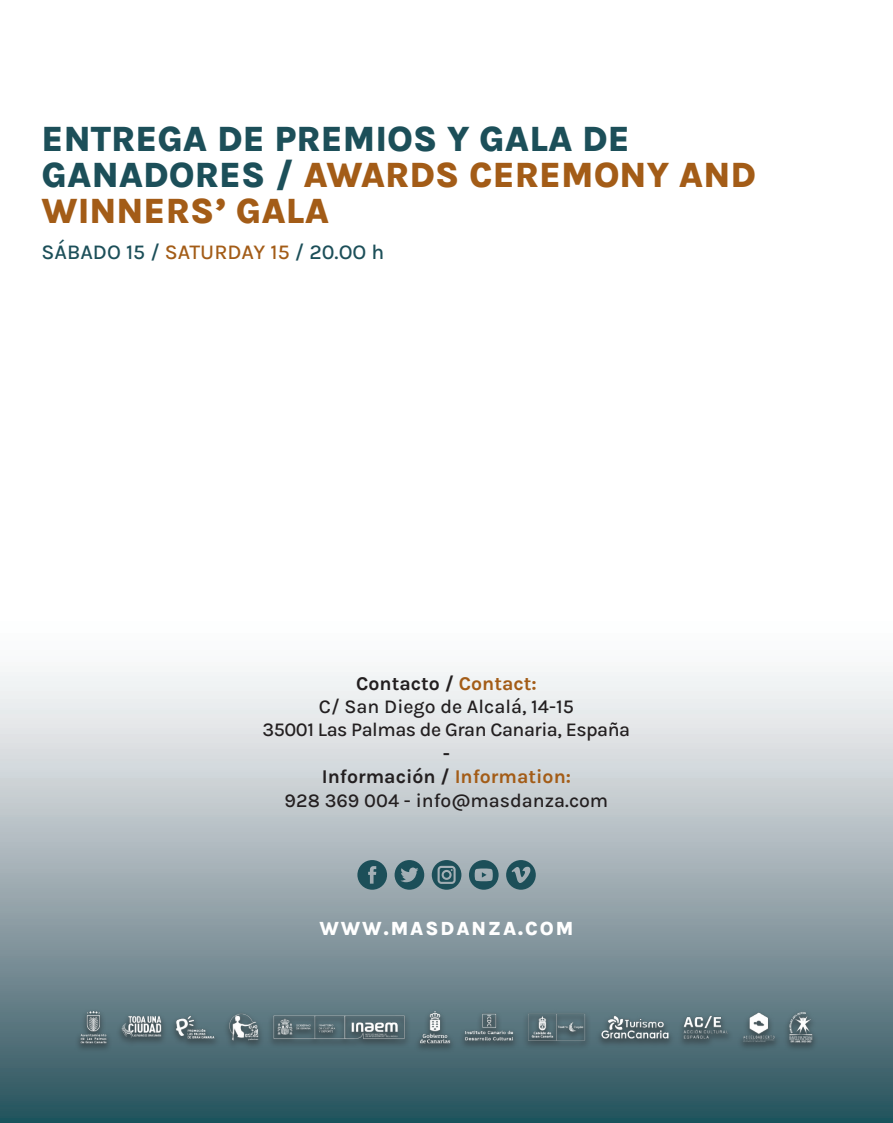
<style>
.page{position:relative;width:893px;height:1123px;background:#fff}
.page>*{position:absolute;margin:0;border:0;box-sizing:border-box;transform-origin:0 0}
.t1{font:800 36px/36px "Karla";color:#1c4f59}
.t2{font:500 21px "Karla";color:#1c4f59}
.t3{font:500 19.5px/23.4px "Karla";letter-spacing:-.025em;color:#231f20;text-align:center}
.t4{font:500 19.5px/23.4px "Karla";color:#231f20;text-align:center}
.t5{font:800 19.5px "Karla";letter-spacing:.1em;color:#fff}
.s1{color:#a35c17}
.s2{font-weight:700}
.s3{font-weight:700;color:#a35c17}
</style>
<div class="page">
<div style="left:0;top:607px;width:893px;height:516px;background:linear-gradient(to bottom,#fff,#2f545f)"></div>
<img style="left:43px;top:993px;width:807px;height:62px">
<svg style="left:357px;top:860px;width:30px;height:29px"></svg>
<svg style="left:432px;top:860px;width:29px;height:29px"></svg>
<svg style="left:395px;top:860px;width:29px;height:29px"></svg>
<svg style="left:469px;top:860px;width:30px;height:29px"></svg>
<svg style="left:506px;top:860px;width:30px;height:29px"></svg>
<h1 class="t1" style="left:42px;top:121px;width:716px">ENTREGA DE PREMIOS Y GALA DE<br>GANADORES / <span class="s1">AWARDS CEREMONY AND<br>WINNERS’ GALA</span></h1>
<p class="t2" style="left:42px;top:239px;width:344px">SÁBADO 15 / <span class="s1">SATURDAY 15</span> / 20.OO h</p>
<p class="t3" style="left:263px;top:671px;width:369px"><span class="s2">Contacto /</span> <span class="s3">Contact:<br></span>C/ San Diego de Alcalá, 14-15<br>35001 Las Palmas de Gran Canaria, España</p>
<p class="t4" style="left:285px;top:741px;width:325px"><span class="s2">-<br>Información /</span> <span class="s3">Information:<br></span>928 369 004 - info@masdanza.com</p>
<p class="t5" style="left:319px;top:917px;width:256px">WWW.MASDANZA.COM</p>
</div>
